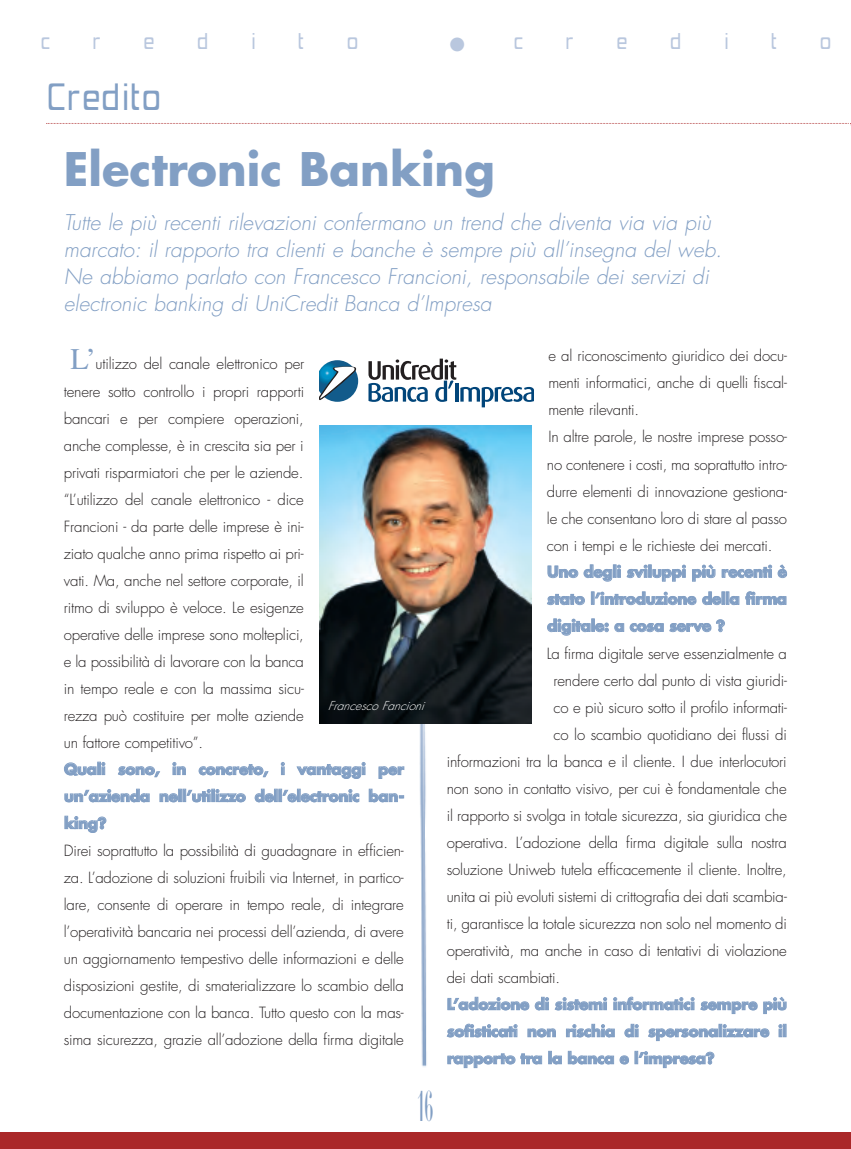
<style>
.page{position:relative;width:851px;height:1149px;background:#fff}
.page>*{position:absolute;margin:0;border:0;box-sizing:border-box;transform-origin:0 0}
.t1{font:700 45px "Futura";color:#829fc4}
.t2{font:45px "Forgotten Futurist";color:#829fc4}
.t3{font:45px "Bordeaux";color:#829fc4}
.t4{font:27px "Forgotten Futurist";color:#b9c7de}
.t5{font:italic 300 21px/27px "Futura";color:#829fc4}
.t6{font:300 15px/27px "Futura";letter-spacing:-.015em;color:#231f20;text-align:justify}
.t7{font:700 15px/27px "Futura";letter-spacing:-.015em;color:#829fc4;text-align:justify}
.t8{font:italic 300 12px "Futura";color:#fff}
.s1{font-family:"Times";font-weight:400;font-size:30px;color:#829fc4}
</style>
<div class="page">
<svg style="left:850px;top:1132px;width:1px;height:16px"></svg>
<div style="left:0;top:1131px;width:850px;height:17px;background:#aa2829"></div>
<svg style="left:46px;top:123px;width:805px;height:2px"></svg>
<img style="left:410px;top:723px;width:30px;height:344px">
<img style="left:319px;top:425px;width:212px;height:298px">
<svg style="left:319px;top:360px;width:39px;height:41px"></svg>
<svg style="left:368px;top:358px;width:165px;height:49px"></svg>
<h2 class="t4" style="left:40px;top:24px;width:12px">c</h2>
<h2 class="t4" style="left:92px;top:24px;width:10px">r</h2>
<h2 class="t4" style="left:142px;top:24px;width:13px">e</h2>
<h2 class="t4" style="left:196px;top:24px;width:14px">d</h2>
<h2 class="t4" style="left:250px;top:24px;width:6px">i</h2>
<h2 class="t4" style="left:297px;top:24px;width:9px">t</h2>
<h2 class="t4" style="left:345px;top:24px;width:14px">o</h2>
<h2 class="t4" style="left:449px;top:24px;width:75px">● c</h2>
<h2 class="t4" style="left:565px;top:24px;width:10px">r</h2>
<h2 class="t4" style="left:615px;top:24px;width:13px">e</h2>
<h2 class="t4" style="left:669px;top:24px;width:14px">d</h2>
<h2 class="t4" style="left:723px;top:24px;width:6px">i</h2>
<h2 class="t4" style="left:769px;top:24px;width:9px">t</h2>
<h2 class="t4" style="left:818px;top:24px;width:14px">o</h2>
<h1 class="t2" style="left:46px;top:68px;width:116px">Credito</h1>
<h1 class="t1" style="left:64px;top:149px;width:432px">Electronic Banking</h1>
<p class="t5" style="left:64px;top:211px;width:659px">Tutte le più recenti rilevazioni confermano un trend che diventa via via più marcato: il rapporto tra clienti e banche è sempre più all’insegna del web.<br>Ne abbiamo parlato con Francesco Francioni, responsabile dei servizi di electronic banking di UniCredit Banca d’Impresa</p>
<p class="t6" style="left:64px;top:351px;width:242px;text-indent:7px"><span class="s1">L’</span>utilizzo del canale elettronico per tenere sotto controllo i propri rapporti bancari e per compiere operazioni, anche complesse, è in crescita sia per i privati risparmiatori che per le aziende. “L’utilizzo del canale elettronico - dice Francioni - da parte delle imprese è ini&shy;ziato qualche anno prima rispetto ai pri&shy;vati. Ma, anche nel settore corporate, il ritmo di sviluppo è veloce. Le esigenze operative delle imprese sono molteplici, e la possibilità di lavorare con la banca in tempo reale e con la massima sicu&shy;rezza può costituire per molte aziende un fattore competitivo”.</p>
<p class="t7" style="left:64px;top:756px;width:342px">Quali sono, in concreto, i vantaggi per un’azienda nell’utilizzo dell’electronic ban&shy;king?</p>
<p class="t6" style="left:64px;top:837px;width:341px">Direi soprattutto la possibilità di guadagnare in efficien&shy;za. L’adozione di soluzioni fruibili via Internet, in partico&shy;lare, consente di operare in tempo reale, di integrare l’operatività bancaria nei processi dell’azienda, di avere un aggiornamento tempestivo delle informazioni e delle disposizioni gestite, di smaterializzare lo scambio della documentazione con la banca. Tutto questo con la mas&shy;sima sicurezza, grazie all’adozione della firma digitale</p>
<p class="t8" style="left:328px;top:699px;width:100px">Francesco Fancioni</p>
<h1 class="t3" style="left:417px;top:1078px;width:17px">16</h1>
<p class="t6" style="left:546px;top:343px;width:241px;text-align:left">e al riconoscimento giuridico dei docu&shy;menti informatici, anche di quelli fiscal&shy;mente rilevanti.<br>In altre parole, le nostre imprese posso&shy;no contenere i costi, ma soprattutto intro&shy;durre elementi di innovazione gestiona&shy;le che consentano loro di stare al passo con i tempi e le richieste dei mercati.</p>
<p class="t7" style="left:547px;top:559px;width:241px">Uno degli sviluppi più recenti è stato l’introduzione della firma digitale: a cosa serve ?</p>
<p class="t6" style="left:546px;top:640px;width:241px">La firma digitale serve essenzialmente a</p>
<p class="t6" style="left:553px;top:667px;width:235px">rendere certo dal punto di vista giuridi-</p>
<p class="t6" style="left:553px;top:694px;width:235px">co e più sicuro sotto il profilo informati-</p>
<p class="t6" style="left:553px;top:721px;width:235px">co lo scambio quotidiano dei flussi di</p>
<p class="t6" style="left:446px;top:748px;width:341px">informazioni tra la banca e il cliente. I due interlocutori</p>
<p class="t6" style="left:446px;top:775px;width:341px">non sono in contatto visivo, per cui è fondamentale che</p>
<p class="t6" style="left:446px;top:802px;width:341px">il rapporto si svolga in totale sicurezza, sia giuridica che</p>
<p class="t6" style="left:446px;top:829px;width:341px">operativa. L’adozione della firma digitale sulla nostra</p>
<p class="t6" style="left:446px;top:856px;width:341px">soluzione Uniweb tutela efficacemente il cliente. Inoltre,</p>
<p class="t6" style="left:446px;top:883px;width:342px">unita ai più evoluti sistemi di crittografia dei dati scambia-</p>
<p class="t6" style="left:446px;top:910px;width:341px">ti, garantisce la totale sicurezza non solo nel momento di</p>
<p class="t6" style="left:446px;top:937px;width:341px">operatività, ma anche in caso di tentativi di violazione</p>
<p class="t6" style="left:446px;top:964px;width:115px">dei dati scambiati.</p>
<p class="t7" style="left:447px;top:991px;width:341px">L’adozione di sistemi informatici sempre più sofisticati non rischia di spersonalizzare il rapporto tra la banca e l’impresa?</p>
</div>
